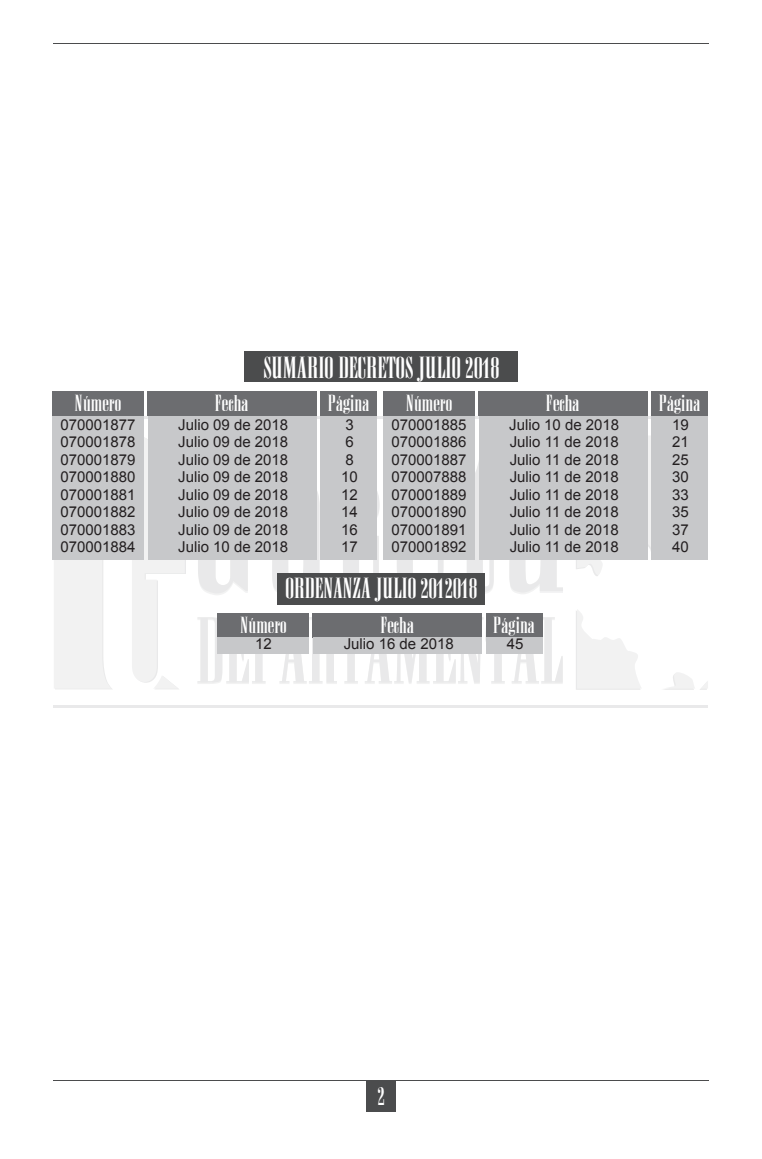
<style>
.page{position:relative;width:762px;height:1159px;background:#fff}
.page>*{position:absolute;margin:0;border:0;box-sizing:border-box;transform-origin:0 0}
.t1{font:26.25px "Anatevka";color:#fff}
.t2{font:25px "Anatevka";color:#fff}
.t3{font:22.5px "Anatevka";color:#fff}
.t4{font:20px "Anatevka";color:#fff}
.t5{font:15px "Arial";color:#231f20}
</style>
<div class="page">
<svg style="left:198px;top:560px;width:50px;height:35px"></svg>
<svg style="left:272px;top:481px;width:48px;height:111px"></svg>
<svg style="left:343px;top:492px;width:36px;height:81px"></svg>
<svg style="left:397px;top:560px;width:46px;height:13px"></svg>
<svg style="left:467px;top:448px;width:27px;height:146px"></svg>
<svg style="left:509px;top:560px;width:54px;height:34px"></svg>
<svg style="left:197px;top:617px;width:366px;height:67px"></svg>
<hr style="left:54px;top:705px;width:654px;height:2px;background:#4b4c4d">
<hr style="left:54px;top:416px;width:654px;height:2px;background:#4b4c4d">
<svg style="left:132px;top:435px;width:54px;height:254px"></svg>
<svg style="left:54px;top:560px;width:58px;height:129px"></svg>
<svg style="left:576px;top:435px;width:75px;height:141px"></svg>
<svg style="left:664px;top:672px;width:44px;height:18px"></svg>
<svg style="left:576px;top:610px;width:65px;height:80px"></svg>
<div style="left:366px;top:1080px;width:30px;height:31px;background:#4b4c4d"></div>
<hr style="left:53px;top:1080px;width:656px;height:1px;background:#4b4c4d">
<hr style="left:53px;top:43px;width:656px;height:1px;background:#4b4c4d">
<div style="left:52px;top:391px;width:91px;height:25px;background:#6c6d70"></div>
<div style="left:383px;top:391px;width:91px;height:25px;background:#6c6d70"></div>
<div style="left:147px;top:391px;width:169px;height:25px;background:#6c6d70"></div>
<div style="left:478px;top:391px;width:169px;height:25px;background:#6c6d70"></div>
<div style="left:320px;top:391px;width:57px;height:25px;background:#6c6d70"></div>
<div style="left:651px;top:391px;width:57px;height:25px;background:#6c6d70"></div>
<div style="left:52px;top:416px;width:91px;height:144px;background:#c7c8ca"></div>
<div style="left:383px;top:416px;width:91px;height:144px;background:#c7c8ca"></div>
<div style="left:148px;top:416px;width:168px;height:144px;background:#c7c8ca"></div>
<div style="left:479px;top:416px;width:168px;height:144px;background:#c7c8ca"></div>
<div style="left:320px;top:416px;width:57px;height:144px;background:#c7c8ca"></div>
<div style="left:651px;top:416px;width:57px;height:144px;background:#c7c8ca"></div>
<div style="left:244px;top:352px;width:274px;height:30px;background:#4b4c4d"></div>
<div style="left:277px;top:573px;width:207px;height:31px;background:#4b4c4d"></div>
<div style="left:218px;top:613px;width:91px;height:24px;background:#6c6d70"></div>
<div style="left:312px;top:613px;width:170px;height:24px;background:#6c6d70"></div>
<div style="left:486px;top:613px;width:56px;height:24px;background:#6c6d70"></div>
<div style="left:218px;top:637px;width:91px;height:17px;background:#c7c8ca"></div>
<div style="left:314px;top:637px;width:168px;height:17px;background:#c7c8ca"></div>
<div style="left:486px;top:637px;width:56px;height:17px;background:#c7c8ca"></div>
<p class="t1" style="left:263px;top:352px;width:237px">SUMARIO DECRETOS JULIO 2018</p>
<p class="t4" style="left:75px;top:391px;width:47px">Número</p>
<p class="t4" style="left:406px;top:391px;width:47px">Número</p>
<p class="t5" style="left:60px;top:415px;width:77px">070001877</p>
<p class="t5" style="left:60px;top:432px;width:77px">070001878</p>
<p class="t5" style="left:60px;top:450px;width:77px">070001879</p>
<p class="t5" style="left:60px;top:467px;width:77px">070001880</p>
<p class="t5" style="left:60px;top:485px;width:77px">070001881</p>
<p class="t5" style="left:60px;top:502px;width:77px">070001882</p>
<p class="t5" style="left:60px;top:520px;width:77px">070001883</p>
<p class="t5" style="left:60px;top:537px;width:77px">070001884</p>
<p class="t4" style="left:215px;top:391px;width:35px">Fecha</p>
<p class="t4" style="left:545px;top:391px;width:35px">Fecha</p>
<p class="t5" style="left:178px;top:415px;width:112px">Julio 09 de 2018</p>
<p class="t5" style="left:178px;top:432px;width:112px">Julio 09 de 2018</p>
<p class="t5" style="left:178px;top:450px;width:112px">Julio 09 de 2018</p>
<p class="t5" style="left:178px;top:467px;width:112px">Julio 09 de 2018</p>
<p class="t5" style="left:178px;top:485px;width:112px">Julio 09 de 2018</p>
<p class="t5" style="left:178px;top:502px;width:112px">Julio 09 de 2018</p>
<p class="t5" style="left:178px;top:520px;width:112px">Julio 09 de 2018</p>
<p class="t5" style="left:178px;top:537px;width:112px">Julio 10 de 2018</p>
<p class="t4" style="left:327px;top:391px;width:43px">Página</p>
<p class="t4" style="left:658px;top:391px;width:43px">Página</p>
<p class="t5" style="left:345px;top:415px;width:10px">3</p>
<p class="t5" style="left:345px;top:432px;width:10px">6</p>
<p class="t5" style="left:345px;top:450px;width:10px">8</p>
<p class="t5" style="left:341px;top:467px;width:18px">10</p>
<p class="t5" style="left:341px;top:485px;width:18px">12</p>
<p class="t5" style="left:341px;top:502px;width:18px">14</p>
<p class="t5" style="left:341px;top:520px;width:18px">16</p>
<p class="t5" style="left:341px;top:537px;width:18px">17</p>
<p class="t5" style="left:391px;top:415px;width:77px">070001885</p>
<p class="t5" style="left:391px;top:432px;width:77px">070001886</p>
<p class="t5" style="left:391px;top:450px;width:77px">070001887</p>
<p class="t5" style="left:391px;top:467px;width:77px">070007888</p>
<p class="t5" style="left:391px;top:485px;width:77px">070001889</p>
<p class="t5" style="left:391px;top:502px;width:77px">070001890</p>
<p class="t5" style="left:391px;top:520px;width:77px">070001891</p>
<p class="t5" style="left:391px;top:537px;width:77px">070001892</p>
<p class="t5" style="left:509px;top:415px;width:112px">Julio 10 de 2018</p>
<p class="t5" style="left:510px;top:432px;width:110px">Julio 11 de 2018</p>
<p class="t5" style="left:510px;top:450px;width:110px">Julio 11 de 2018</p>
<p class="t5" style="left:510px;top:467px;width:110px">Julio 11 de 2018</p>
<p class="t5" style="left:510px;top:485px;width:110px">Julio 11 de 2018</p>
<p class="t5" style="left:510px;top:502px;width:110px">Julio 11 de 2018</p>
<p class="t5" style="left:510px;top:520px;width:110px">Julio 11 de 2018</p>
<p class="t5" style="left:510px;top:537px;width:110px">Julio 11 de 2018</p>
<p class="t5" style="left:672px;top:415px;width:18px">19</p>
<p class="t5" style="left:672px;top:432px;width:18px">21</p>
<p class="t5" style="left:672px;top:450px;width:18px">25</p>
<p class="t5" style="left:672px;top:467px;width:18px">30</p>
<p class="t5" style="left:672px;top:485px;width:18px">33</p>
<p class="t5" style="left:672px;top:502px;width:18px">35</p>
<p class="t5" style="left:672px;top:520px;width:18px">37</p>
<p class="t5" style="left:672px;top:537px;width:18px">40</p>
<p class="t2" style="left:285px;top:573px;width:193px">ORDENANZA JULIO 2012018</p>
<p class="t4" style="left:240px;top:613px;width:47px">Número</p>
<p class="t5" style="left:255px;top:633px;width:18px">12</p>
<p class="t4" style="left:380px;top:613px;width:35px">Fecha</p>
<p class="t5" style="left:344px;top:633px;width:112px">Julio 16 de 2018</p>
<p class="t4" style="left:493px;top:613px;width:43px">Página</p>
<p class="t5" style="left:507px;top:633px;width:18px">45</p>
<p class="t3" style="left:377px;top:1082px;width:9px">2</p>
</div>
